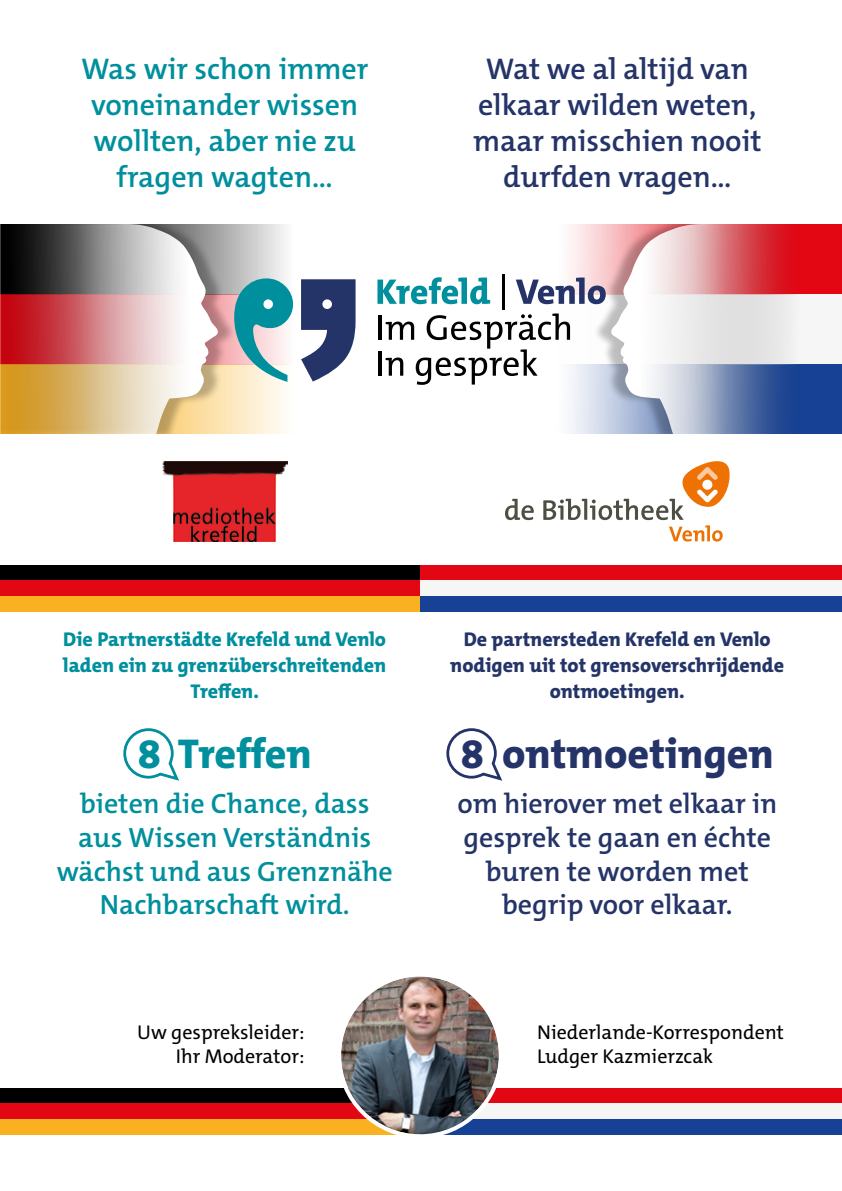
<style>
.page{position:relative;width:842px;height:1191px;background:#fff}
.page>*{position:absolute;margin:0;border:0;box-sizing:border-box;transform-origin:0 0}
.t1{font:800 42px "The Mix C5";color:#253468}
.t2{font:800 42px "The Mix C5";letter-spacing:-.005em;color:#008f9d}
.t3{font:600 30px/36px "The Mix C5";color:#253468;text-align:center}
.t4{font:600 30px/36px "The Mix C5";color:#008f9d;text-align:center}
.t5{font:600 28px/33.6px "The Mix C5";color:#008f9d;text-align:center}
.t6{font:600 28px/33.6px "The Mix C5";color:#253468;text-align:center}
.t7{font:800 20px/26px "The Mix C5";color:#253468;text-align:center}
.t8{font:20px/24px "The Mix C5";color:#000}
.t9{font:800 20px/26px "The Mix C5";color:#008f9d;text-align:center}
</style>
<div class="page">
<svg style="left:237px;top:224px;width:49px;height:54px;background:#d8d8d8"></svg>
<svg style="left:569px;top:224px;width:24px;height:53px"></svg>
<svg style="left:237px;top:382px;width:47px;height:52px;background:#fdf2db"></svg>
<svg style="left:569px;top:364px;width:24px;height:70px;fill:#e9edf5"></svg>
<div style="left:0;top:217px;width:237px;height:224px;background:#000;opacity:.25"></div>
<svg style="left:137px;top:224px;width:81px;height:210px"></svg>
<svg style="left:301px;top:279px;width:55px;height:102px"></svg>
<svg style="left:234px;top:278px;width:59px;height:104px;background:#78b8bd"></svg>
<div style="left:322px;top:299px;width:10px;height:10px;background:#fff;border-radius:50%"></div>
<div style="left:263px;top:299px;width:10px;height:10px;background:#fff;border-radius:50%"></div>
<svg style="left:377px;top:277px;width:113px;height:27px"></svg>
<hr style="left:502px;top:274px;width:3px;height:36px;background:#000">
<svg style="left:516px;top:277px;width:77px;height:27px"></svg>
<hr style="left:378px;top:315px;width:4px;height:25px;background:#000">
<hr style="left:378px;top:351px;width:4px;height:25px;background:#000">
<svg style="left:386px;top:313px;width:184px;height:72px"></svg>
<div style="left:0;top:224px;width:137px;height:70px;background:linear-gradient(to right,#000,#c2c2c2)"></div>
<svg style="left:0;top:294px;width:137px;height:70px;background:#cd575e"></svg>
<svg style="left:0;top:364px;width:137px;height:70px;background:#d9b265"></svg>
<div style="left:593px;top:217px;width:249px;height:224px;background:#000;opacity:.25"></div>
<svg style="left:611px;top:224px;width:84px;height:210px"></svg>
<svg style="left:695px;top:224px;width:147px;height:70px;background:#dc3b45"></svg>
<div style="left:695px;top:294px;width:147px;height:70px;background:linear-gradient(to right,#ddd,#f7f7f7)"></div>
<svg style="left:695px;top:364px;width:147px;height:70px;background:#4665a2"></svg>
<div style="left:0;top:434px;width:842px;height:39px;background:#fff"></div>
<div style="left:0;top:167px;width:842px;height:57px;background:#fff"></div>
<div style="left:0;top:565px;width:421px;height:15px;background:#000"></div>
<div style="left:0;top:580px;width:421px;height:16px;background:#e30613"></div>
<div style="left:0;top:596px;width:421px;height:15px;background:#f9b122"></div>
<div style="left:421px;top:565px;width:421px;height:15px;background:#e30613"></div>
<div style="left:421px;top:596px;width:421px;height:15px;background:#164194"></div>
<div style="left:421px;top:580px;width:421px;height:16px;background:#f6f6f6"></div>
<div style="left:0;top:1088px;width:421px;height:15px;background:#000"></div>
<div style="left:0;top:1103px;width:421px;height:16px;background:#e30613"></div>
<div style="left:0;top:1119px;width:421px;height:15px;background:#f9b122"></div>
<div style="left:421px;top:1088px;width:421px;height:15px;background:#e30613"></div>
<div style="left:421px;top:1119px;width:421px;height:15px;background:#164194"></div>
<div style="left:421px;top:1103px;width:421px;height:16px;background:#f6f6f6"></div>
<svg style="left:446px;top:728px;width:57px;height:53px"></svg>
<svg style="left:123px;top:728px;width:57px;height:53px"></svg>
<svg style="left:505px;top:499px;width:29px;height:21px"></svg>
<svg style="left:543px;top:461px;width:187px;height:80px"></svg>
<img style="left:163px;top:461px;width:125px;height:80px">
<hr style="left:0;top:759px;width:1px;height:63px;background:#e30613">
<hr style="left:0;top:822px;width:1px;height:64px;background:#f6f6f6">
<hr style="left:0;top:886px;width:1px;height:63px;background:#164194">
<img style="left:341px;top:976px;width:158px;height:158px;border-radius:79px">
<div style="left:337px;top:972px;width:166px;height:166px;border:4px solid #fff;border-radius:50%"></div>
<p class="t4" style="left:81px;top:51px;width:289px">Was wir schon immer voneinander wissen wollten, aber nie zu fragen wagten…</p>
<p class="t3" style="left:473px;top:51px;width:290px">Wat we al altijd van elkaar wilden weten, maar misschien nooit durfden vragen…</p>
<p class="t9" style="left:63px;top:626px;width:324px">Die Partnerstädte Krefeld und Venlo laden ein zu grenzüberschreitenden<br>Treffen.</p>
<p class="t7" style="left:450px;top:626px;width:335px">De partnersteden Krefeld en Venlo nodigen uit tot grensoverschrijdende ontmoetingen.</p>
<h1 class="t2" style="left:138px;top:726px;width:176px">8 Tref fen</h1>
<p class="t5" style="left:57px;top:787px;width:338px">bieten die Chance, dass aus Wissen Verständnis wächst und aus Grenznähe<br>Nachbarschaft wird.</p>
<p class="t8" style="left:137px;top:1020px;width:169px;text-align:right">Uw gespreksleider:<br>Ihr Moderator:</p>
<h1 class="t1" style="left:461px;top:726px;width:315px">8 ontmoetingen</h1>
<p class="t6" style="left:457px;top:787px;width:321px">om hierover met elkaar in gesprek te gaan en échte buren te worden met begrip voor elkaar.</p>
<p class="t8" style="left:537px;top:1020px;width:248px">Niederlande-Korrespondent<br>Ludger Kazmierzcak</p>
</div>
